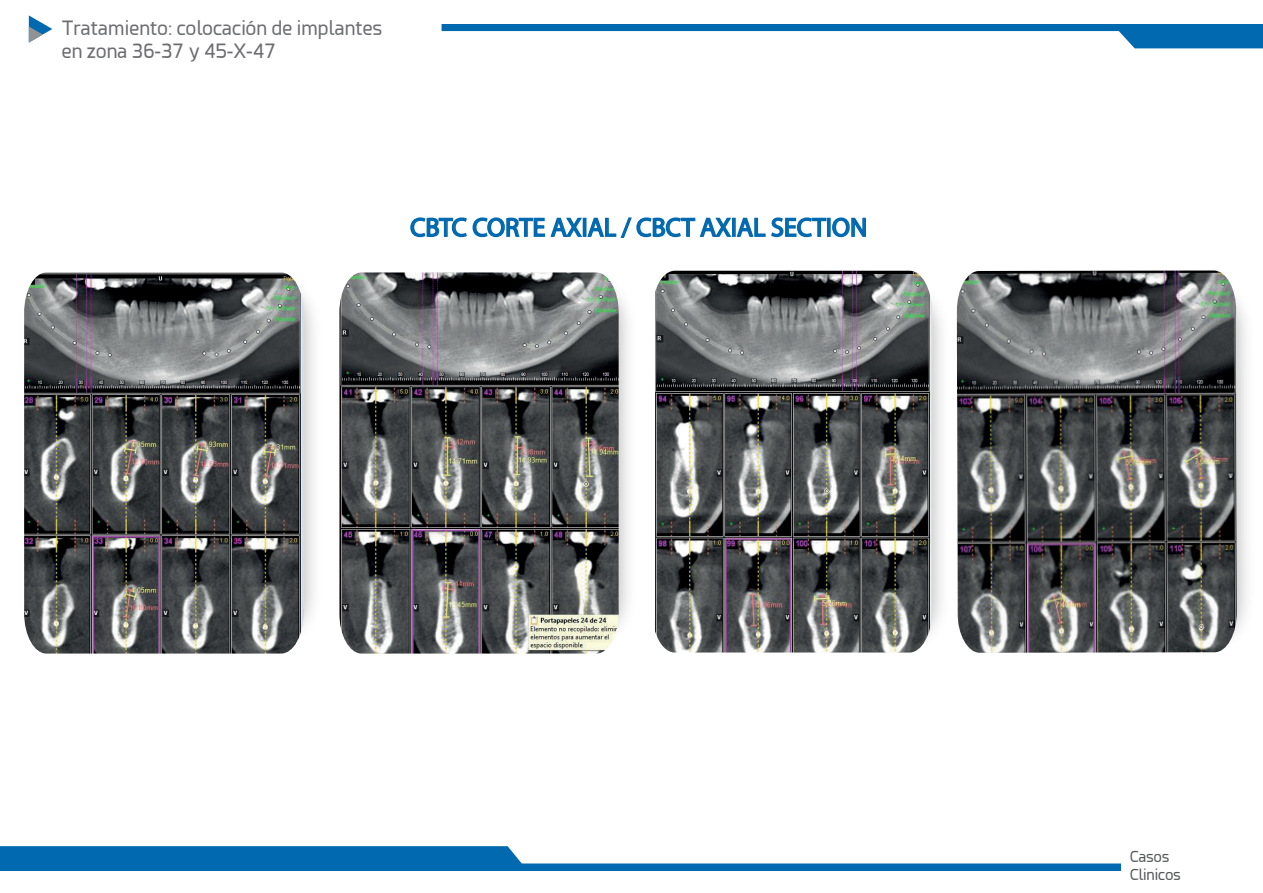
<style>
.page{position:relative;width:1263px;height:893px;background:#fff}
.page>*{position:absolute;margin:0;border:0;box-sizing:border-box;transform-origin:0 0}
.t1{font:26.25px "Myriad Pro";color:#0169b0}
.t2{font:19.5px/23.4px "Esphimere";color:#6c6d70}
.t3{font:15px/18px "Esphimere";color:#545758}
</style>
<div class="page">
<svg style="left:0;top:846px;width:1121px;height:25px;fill:#0169b0"></svg>
<svg style="left:442px;top:24px;width:821px;height:24px"></svg>
<svg style="left:29px;top:15px;width:23px;height:28px"></svg>
<img style="left:672px;top:303px;width:270px;height:350px">
<img style="left:655px;top:271px;width:277px;height:381px">
<img style="left:958px;top:621px;width:279px;height:32px">
<img style="left:957px;top:270px;width:280px;height:351px">
<img style="left:303px;top:296px;width:11px;height:330px">
<img style="left:24px;top:272px;width:279px;height:382px">
<img style="left:339px;top:272px;width:280px;height:382px">
<svg style="left:410px;top:217px;width:456px;height:21px"></svg>
<p class="t2" style="left:62px;top:16px;width:322px">Tratamiento: colocación de implantes en zona 36-37 y 45-X-47</p>
<h1 class="t1" style="left:410px;top:211px;width:459px">CBTC CORTE AXIAL / CBCT AXIAL SECTION</h1>
<p class="t3" style="left:1130px;top:848px;width:53px">Casos<br>Clinicos</p>
</div>
